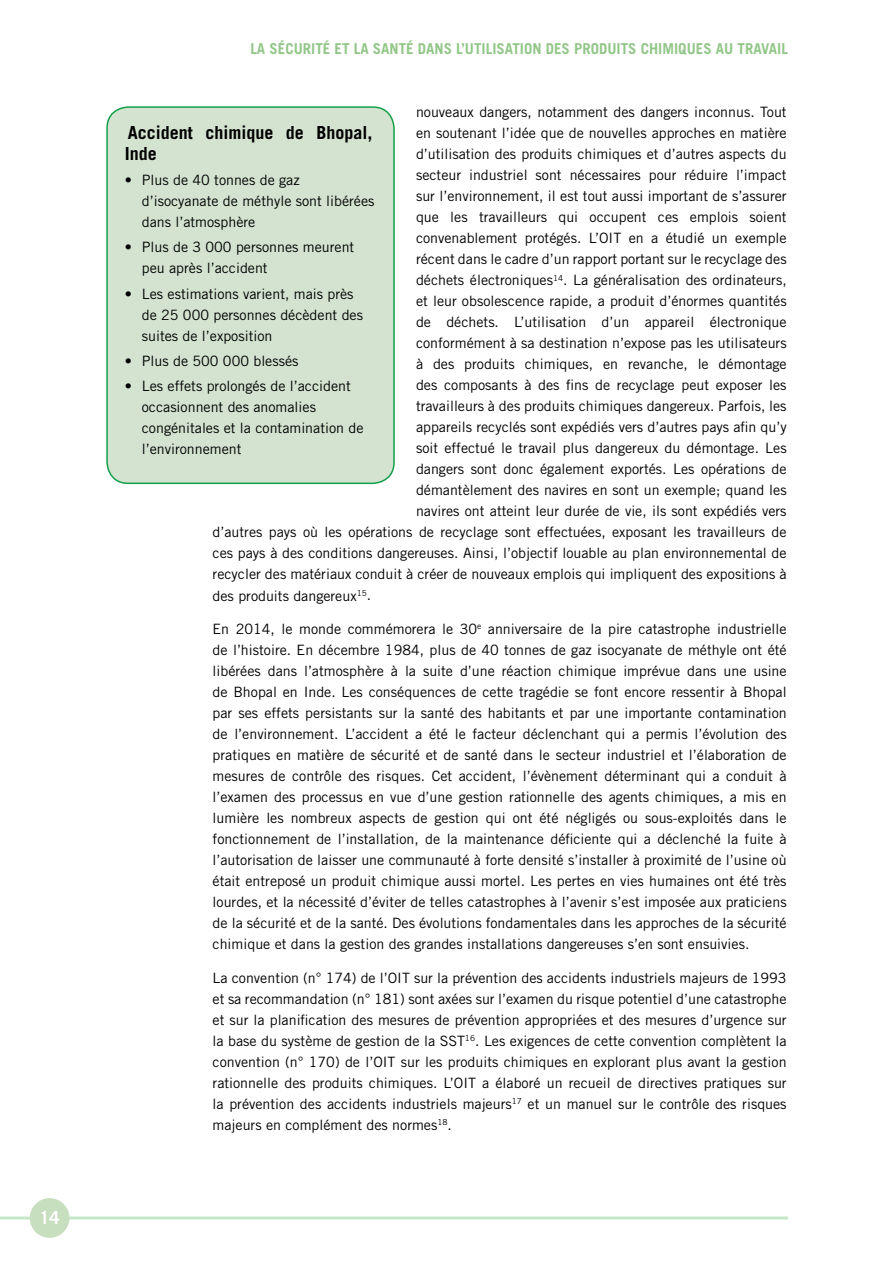
<style>
.page{position:relative;width:893px;height:1263px;background:#fff}
.page>*{position:absolute;margin:0;border:0;box-sizing:border-box;transform-origin:0 0}
.t1{font:700 18px/21px "Trade Gothic";color:#000}
.t2{font:700 18px "Trade Gothic";color:#fff}
.t3{font:700 15px "Trade Gothic";color:#93c789}
.t4{font:14.25px/21px "Trade Gothic";color:#000}
</style>
<div class="page">
<hr style="left:0;top:1216px;width:788px;height:3px;background:#41ad49">
<div style="left:30px;top:1198px;width:39px;height:40px;background:#c7dfbf;border-radius:50%"></div>
<div style="left:107px;top:107px;width:287px;height:376px;background:#d3e3d0;border-radius:21px"></div>
<div style="left:106px;top:106px;width:289px;height:378px;border:2px solid #139f49;border-radius:21px"></div>
<p class="t2" style="left:40px;top:1206px;width:22px">14</p>
<p class="t3" style="left:250px;top:40px;width:539px">LA SÉCURITÉ ET LA SANTÉ DANS L’UTILISATION DES PRODUITS CHIMIQUES AU TRAVAIL</p>
<p class="t4" style="left:416px;top:102px;width:372px">nouveaux dangers, notamment des dangers inconnus. Tout</p>
<p class="t4" style="left:416px;top:123px;width:372px">en soutenant l’idée que de nouvelles approches en matière</p>
<p class="t4" style="left:416px;top:144px;width:372px">d’utilisation des produits chimiques et d’autres aspects du</p>
<p class="t4" style="left:416px;top:165px;width:372px">secteur industriel sont nécessaires pour réduire l’impact</p>
<p class="t4" style="left:416px;top:186px;width:372px">sur l’environnement, il est tout aussi important de s’assurer</p>
<p class="t4" style="left:416px;top:207px;width:372px">que les travailleurs qui occupent ces emplois soient</p>
<p class="t4" style="left:416px;top:228px;width:372px">convenablement protégés. L’OIT en a étudié un exemple</p>
<p class="t4" style="left:416px;top:249px;width:372px">récent dans le cadre d’un rapport portant sur le recyclage des</p>
<p class="t4" style="left:416px;top:270px;width:372px">déchets électroniques<sup>14</sup>. La généralisation des ordinateurs,</p>
<p class="t4" style="left:416px;top:291px;width:372px">et leur obsolescence rapide, a produit d’énormes quantités</p>
<p class="t4" style="left:416px;top:312px;width:372px">de déchets. L’utilisation d’un appareil électronique</p>
<p class="t4" style="left:416px;top:333px;width:372px">conformément à sa destination n’expose pas les utilisateurs</p>
<p class="t4" style="left:416px;top:354px;width:372px">à des produits chimiques, en revanche, le démontage</p>
<p class="t4" style="left:416px;top:375px;width:372px">des composants à des fins de recyclage peut exposer les</p>
<p class="t4" style="left:416px;top:396px;width:372px">travailleurs à des produits chimiques dangereux. Parfois, les</p>
<p class="t4" style="left:416px;top:417px;width:372px">appareils recyclés sont expédiés vers d’autres pays afin qu’y</p>
<p class="t4" style="left:416px;top:438px;width:372px">soit effectué le travail plus dangereux du démontage. Les</p>
<p class="t4" style="left:416px;top:459px;width:372px">dangers sont donc également exportés. Les opérations de</p>
<p class="t4" style="left:416px;top:480px;width:372px">démantèlement des navires en sont un exemple; quand les</p>
<p class="t4" style="left:416px;top:501px;width:372px">navires ont atteint leur durée de vie, ils sont expédiés vers</p>
<p class="t4" style="left:213px;top:522px;width:576px">d’autres pays où les opérations de recyclage sont effectuées, exposant les travailleurs de</p>
<p class="t4" style="left:213px;top:543px;width:575px">ces pays à des conditions dangereuses. Ainsi, l’objectif louable au plan environnemental de</p>
<p class="t4" style="left:213px;top:564px;width:575px">recycler des matériaux conduit à créer de nouveaux emplois qui impliquent des expositions à</p>
<p class="t4" style="left:213px;top:585px;width:160px">des produits dangereux<sup>15</sup>.</p>
<p class="t4" style="left:213px;top:618px;width:576px;text-align:justify">En 2014, le monde commémorera le 30<sup>e</sup> anniversaire de la pire catastrophe industrielle de l’histoire. En décembre 1984, plus de 40 tonnes de gaz isocyanate de méthyle ont été libérées dans l’atmosphère à la suite d’une réaction chimique imprévue dans une usine de Bhopal en Inde. Les conséquences de cette tragédie se font encore ressentir à Bhopal par ses effets persistants sur la santé des habitants et par une importante contamination de l’environnement. L’accident a été le facteur déclenchant qui a permis l’évolution des pratiques en matière de sécurité et de santé dans le secteur industriel et l’élaboration de mesures de contrôle des risques. Cet accident, l’évènement déterminant qui a conduit à l’examen des processus en vue d’une gestion rationnelle des agents chimiques, a mis en lumière les nombreux aspects de gestion qui ont été négligés ou sous-exploités dans le fonctionnement de l’installation, de la maintenance déficiente qui a déclenché la fuite à l’autorisation de laisser une communauté à forte densité s’installer à proximité de l’usine où était entreposé un produit chimique aussi mortel. Les pertes en vies humaines ont été très lourdes, et la nécessité d’éviter de telles catastrophes à l’avenir s’est imposée aux praticiens de la sécurité et de la santé. Des évolutions fondamentales dans les approches de la sécurité chimique et dans la gestion des grandes installations dangereuses s’en sont ensuivies.</p>
<p class="t4" style="left:213px;top:967px;width:576px;text-align:justify">La convention (n° 174) de l’OIT sur la prévention des accidents industriels majeurs de 1993 et sa recommandation (n° 181) sont axées sur l’examen du risque potentiel d’une catastrophe et sur la planification des mesures de prévention appropriées et des mesures d’urgence sur la base du système de gestion de la SST<sup>16</sup>. Les exigences de cette convention complètent la convention (n° 170) de l’OIT sur les produits chimiques en explorant plus avant la gestion rationnelle des produits chimiques. L’OIT a élaboré un recueil de directives pratiques sur la prévention des accidents industriels majeurs<sup>17</sup> et un manuel sur le contrôle des risques majeurs en complément des normes<sup>18</sup>.</p>
<p class="t1" style="left:125px;top:122px;width:249px">Accident chimique de Bhopal,<br>Inde</p>
<p class="t4" style="left:142px;top:169px;width:234px;text-indent:-17px">• Plus de 40 tonnes de gaz d’isocyanate de méthyle sont libérées dans l’atmosphère</p>
<p class="t4" style="left:142px;top:236px;width:214px;text-indent:-17px">• Plus de 3 000 personnes meurent peu après l’accident</p>
<p class="t4" style="left:142px;top:283px;width:223px;text-indent:-17px">• Les estimations varient, mais près de 25 000 personnes décèdent des suites de l’exposition</p>
<p class="t4" style="left:125px;top:350px;width:175px">• Plus de 500 000 blessés</p>
<p class="t4" style="left:142px;top:375px;width:223px;text-indent:-17px">• Les effets prolongés de l’accident occasionnent des anomalies congénitales et la contamination de l’environnement</p>
</div>
